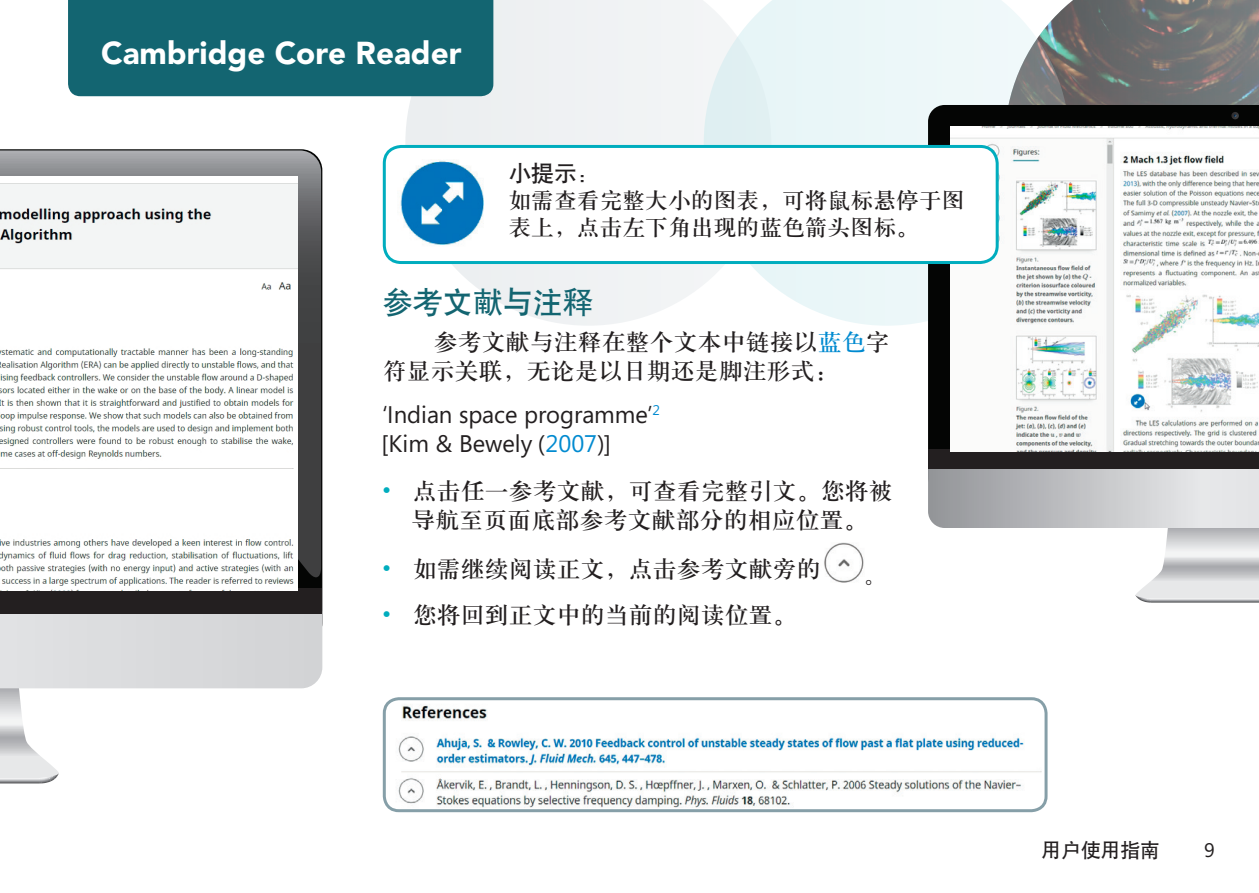
<style>
.page{position:relative;width:1259px;height:893px;background:#fff}
.page>*{position:absolute;margin:0;border:0;box-sizing:border-box;transform-origin:0 0}
.t1{font:900 31.5px "Avenir";color:#fff}
.t2{font:30px "H Yb 1 gj";color:#136571}
.t3{font:24px/28.8px "H Ya 3 gj";color:#231f20}
.t4{font:24px/28.8px "Segoe";color:#231f20}
.t5{font:24px "Sim Sun";color:#231f20}
.t6{font:22.8px/27.3px "H Ya 3 gj";color:#231f20}
.t7{font:22.8px "H Yb 1 gj";color:#231f20}
.t8{font:19.8px "H Yb 1 gj";color:#231f20}
.t9{font:19.8px "Segoe";color:#231f20}
.s1{color:#008ad0}
.s2{font-family:"Segoe";font-stretch:condensed;color:#00adbe}
</style>
<div class="page">
<img style="left:1069px;top:0;width:190px;height:105px">
<svg style="left:405px;top:0;width:299px;height:326px;fill:#f0f2f4"></svg>
<svg style="left:704px;top:0;width:365px;height:326px;fill:#ebf6f8"></svg>
<div style="left:68px;top:0;width:425px;height:96px;background:#136571"></div>
<svg style="left:0;top:613px;width:322px;height:170px"></svg>
<div style="left:0;top:588px;width:322px;height:25px;background:#231f20"></div>
<svg style="left:0;top:150px;width:321px;height:427px;background:#6e6f71"></svg>
<img style="left:0;top:177px;width:297px;height:414px">
<img style="left:824px;top:543px;width:40px;height:40px">
<div style="left:928px;top:105px;width:331px;height:344px;background:#040504"></div>
<svg style="left:1231px;top:112px;width:7px;height:7px"></svg>
<svg style="left:928px;top:469px;width:331px;height:134px"></svg>
<div style="left:928px;top:449px;width:331px;height:20px;background:#231f20"></div>
<img style="left:951px;top:127px;width:308px;height:324px">
<div style="left:384px;top:146px;width:613px;height:116px;background:#fff;border-radius:17px"></div>
<div style="left:383px;top:145px;width:615px;height:119px;border:3px solid #00adbe;border-radius:17px"></div>
<img style="left:400px;top:160px;width:84px;height:85px">
<img style="left:387px;top:701px;width:659px;height:110px">
<div style="left:383px;top:697px;width:664px;height:115px;border:3px solid #869fa8;border-radius:15px"></div>
<h1 class="t1" style="left:101px;top:34px;width:362px">Cambridge Core Reader</h1>
<p class="t7" style="left:508px;top:161px;width:93px">小提示：</p>
<p class="t6" style="left:508px;top:187px;width:458px">如需查看完整大小的图表，可将鼠标悬停于图表上，点击左下角出现的蓝色箭头图标。</p>
<p class="t2" style="left:383px;top:287px;width:211px">参考文献与注释</p>
<p class="t3" style="left:383px;top:327px;width:509px;text-indent:51px">参考文献与注释在整个文本中链接以<span class="s1">蓝色</span>字符显示关联，无论是以日期还是脚注形式：</p>
<p class="t4" style="left:383px;top:401px;width:279px">‘Indian space programme’<sup>2 </sup>[Kim &amp; Bewely (<span class="s1">2007</span>)]</p>
<p class="t3" style="left:383px;top:476px;width:511px;text-align:center"><span class="s2">•</span> 点击任一参考文献，可查看完整引文。您将被导航至页面底部参考文献部分的相应位置。</p>
<p class="t3" style="left:383px;top:554px;width:439px"><span class="s2">•</span> 如需继续阅读正文，点击参考文献旁的</p>
<p class="t5" style="left:863px;top:564px;width:25px">。</p>
<p class="t3" style="left:383px;top:600px;width:415px"><span class="s2">•</span> 您将回到正文中的当前的阅读位置。</p>
<p class="t8" style="left:1041px;top:840px;width:120px">用户使用指南</p>
<p class="t9" style="left:1204px;top:838px;width:12px">9</p>
</div>
